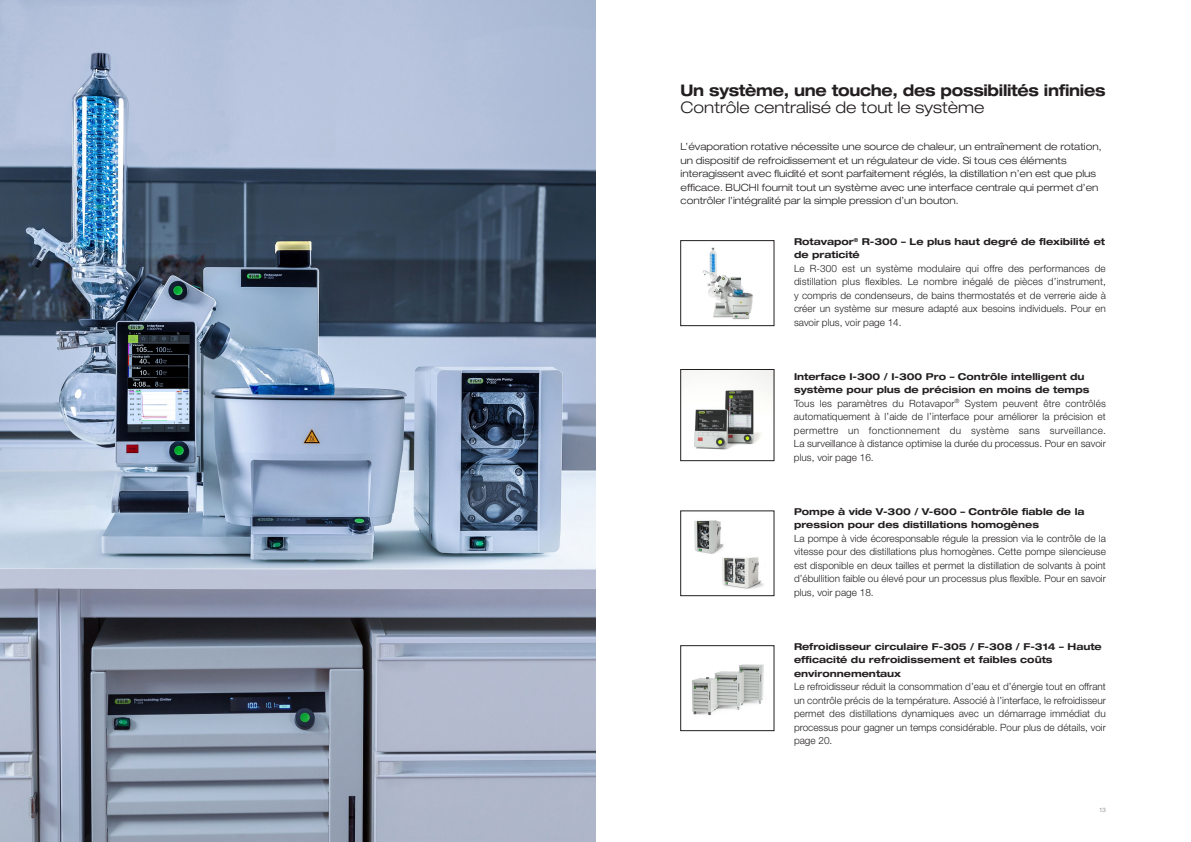
<style>
.page{position:relative;width:1191px;height:842px;background:#fff}
.page>*{position:absolute;margin:0;border:0;box-sizing:border-box;transform-origin:0 0}
.t1{font:700 expanded 16px "Helvetica Neue LT Std";letter-spacing:-.02em;color:#231f20;scale:.93 1}
.t2{font:300 expanded 16px "Helvetica Neue LT Std";color:#231f20}
.t3{font:300 10px/13.5px "Helvetica Neue LT Std";color:#231f20;text-align:justify}
.t4{font:300 expanded 10px/13.5px "Helvetica Neue LT Std";color:#231f20}
.t5{font:700 expanded 9.5px/13.5px "Helvetica Neue LT Std";color:#231f20}
.t6{font:300 6px "Helvetica Neue LT Std";color:#6c6d70}
</style>
<div class="page">
<img style="left:702px;top:247px;width:51px;height:73px">
<div style="left:680px;top:240px;width:94px;height:86px;border:1px solid #231f20"></div>
<img style="left:682px;top:371px;width:90px;height:79px">
<div style="left:680px;top:369px;width:94px;height:92px;border:1px solid #231f20"></div>
<img style="left:0;top:0;width:595px;height:842px">
<div style="left:680px;top:511px;width:94px;height:85px;border:1px solid #231f20"></div>
<img style="left:722px;top:557px;width:42px;height:32px">
<img style="left:694px;top:520px;width:30px;height:34px">
<img style="left:692px;top:664px;width:72px;height:52px">
<div style="left:680px;top:645px;width:94px;height:86px;border:1px solid #231f20"></div>
<h1 class="t1" style="left:680px;top:81px;width:458px">Un système, une touche, des possibilités infinies</h1>
<h1 class="t2" style="left:680px;top:98px;width:305px">Contrôle centralisé de tout le système</h1>
<p class="t4" style="left:680px;top:140px;width:422px">L’évaporation rotative nécessite une source de chaleur, un entraînement de rotation, un dispositif de refroidissement et un régulateur de vide. Si tous ces éléments interagissent avec fluidité et sont parfaitement réglés, la distillation n’en est que plus efficace. BUCHI fournit tout un système avec une interface centrale qui permet d’en contrôler l’intégralité par la simple pression d’un bouton.</p>
<p class="t5" style="left:794px;top:234px;width:313px">Rotavapor<sup>®</sup> R-300 – Le plus haut degré de flexibilité et de praticité</p>
<p class="t3" style="left:794px;top:261px;width:313px">Le R-300 est un système modulaire qui offre des performances de distillation plus flexibles. Le nombre inégalé de pièces d’instrument, y compris de condenseurs, de bains thermostatés et de verrerie aide à créer un système sur mesure adapté aux besoins individuels. Pour en savoir plus, voir page 14.</p>
<p class="t5" style="left:794px;top:369px;width:297px">Interface I-300 / I-300 Pro – Contrôle intelligent du système pour plus de précision en moins de temps</p>
<p class="t3" style="left:794px;top:396px;width:313px">Tous les paramètres du Rotavapor<sup>®</sup> System peuvent être contrôlés automatiquement à l’aide de l’interface pour améliorer la précision et permettre un fonctionnement du système sans surveillance.<br>La surveillance à distance optimise la durée du processus. Pour en savoir plus, voir page 16.</p>
<p class="t5" style="left:794px;top:504px;width:292px">Pompe à vide V-300 / V-600 – Contrôle fiable de la pression pour des distillations homogènes</p>
<p class="t3" style="left:794px;top:531px;width:313px">La pompe à vide écoresponsable régule la pression via le contrôle de la vitesse pour des distillations plus homogènes. Cette pompe silencieuse est disponible en deux tailles et permet la distillation de solvants à point d’ébullition faible ou élevé pour un processus plus flexible. Pour en savoir plus, voir page 18.</p>
<p class="t5" style="left:794px;top:639px;width:309px">Refroidisseur circulaire F-305 / F-308 / F-314 – Haute efficacité du refroidissement et faibles coûts environnementaux</p>
<p class="t3" style="left:794px;top:680px;width:313px">Le refroidisseur réduit la consommation d’eau et d’énergie tout en offrant un contrôle précis de la température. Associé à l’interface, le refroidisseur permet des distillations dynamiques avec un démarrage immédiat du processus pour gagner un temps considérable. Pour plus de détails, voir page 20.</p>
<p class="t6" style="left:1099px;top:806px;width:8px">13</p>
</div>
